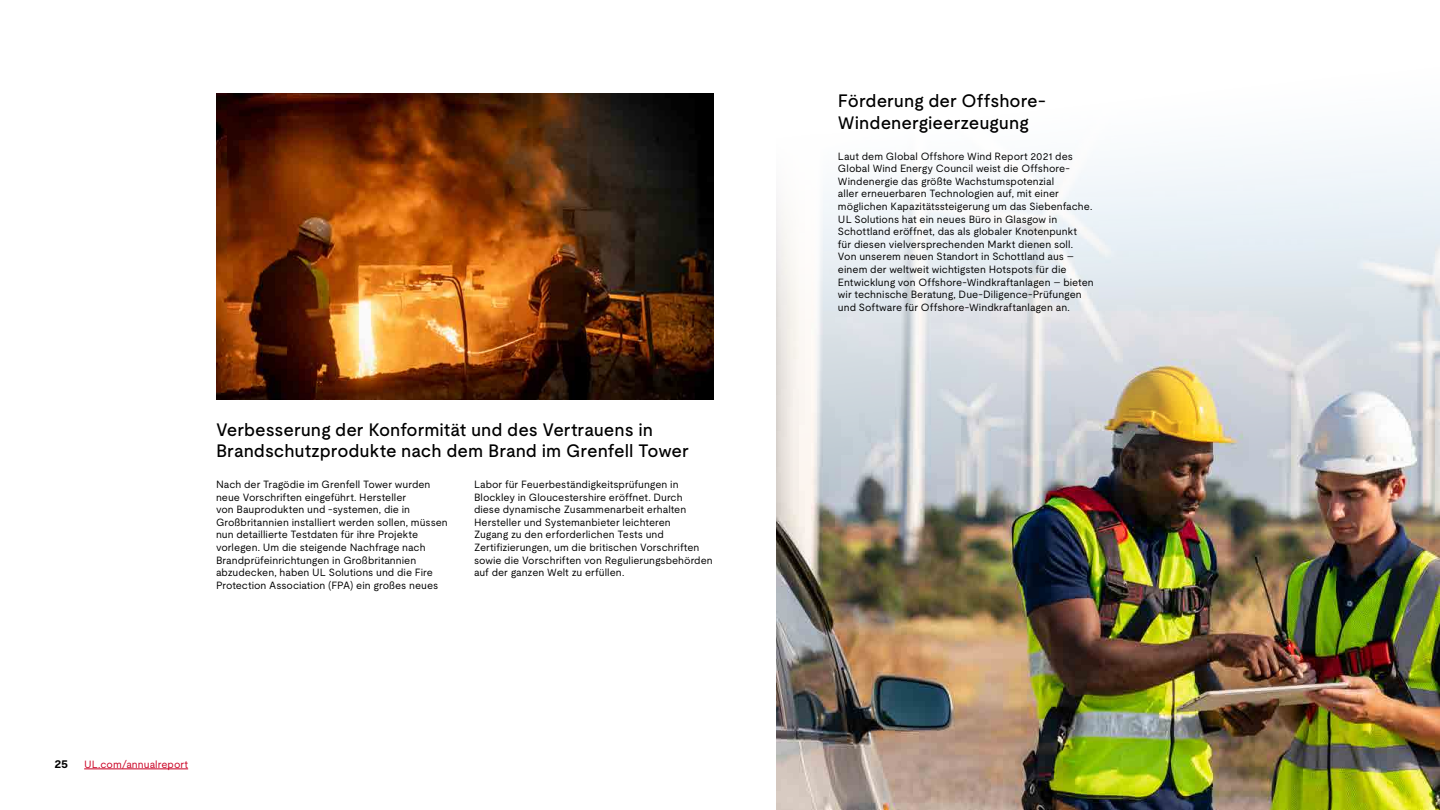
<style>
.page{position:relative;width:1440px;height:810px;background:#fff}
.page>*{position:absolute;margin:0;border:0;box-sizing:border-box;transform-origin:0 0}
.Page_subtitle{font:500 18px/21.6px "UL Moderat";color:#000}
.t1{font:700 12px "UL Moderat";color:#000}
.Page_subtitle-2{font:10.5px/12.6px "UL Moderat";color:#000}
.t2{font:10.5px "UL Moderat";letter-spacing:.005em;color:#ca0123}
</style>
<div class="page">
<img style="left:216px;top:93px;width:498px;height:306px">
<img style="left:776px;top:142px;width:664px;height:668px">
<hr style="left:84px;top:769px;width:104px;height:1px;background:#ca0123">
<p class="Page_subtitle" style="left:216px;top:418px;width:474px">Verbesserung der Konformität und des Vertrauens in<br>Brandschutzprodukte nach dem Brand im Grenfell Tower</p>
<p class="Page_subtitle-2" style="left:216px;top:478px;width:233px">Nach der Tragödie im Grenfell Tower wurden neue Vorschriften eingeführt. Hersteller<br>von Bauprodukten und -systemen, die in Großbritannien installiert werden sollen, müssen nun detaillierte Testdaten für ihre Projekte vorlegen. Um die steigende Nachfrage nach Brandprüfeinrichtungen in Großbritannien abzudecken, haben UL Solutions und die Fire Protection Association (FPA) ein großes neues</p>
<p class="Page_subtitle-2" style="left:474px;top:478px;width:240px">Labor für Feuerbeständigkeitsprüfungen in Blockley in Gloucestershire eröffnet. Durch<br>diese dynamische Zusammenarbeit erhalten Hersteller und Systemanbieter leichteren<br>Zugang zu den erforderlichen Tests und Zertifizierungen, um die britischen Vorschriften sowie die Vorschriften von Regulierungsbehörden auf der ganzen Welt zu erfüllen.</p>
<p class="t1" style="left:54px;top:755px;width:15px">25</p>
<p class="t2" style="left:84px;top:756px;width:105px">UL.com/annualreport</p>
<p class="Page_subtitle" style="left:838px;top:90px;width:209px">Förderung der Offshore-<br>Windenergieerzeugung</p>
<p class="Page_subtitle-2" style="left:838px;top:149px;width:257px">Laut dem Global Offshore Wind Report 2021 des Global Wind Energy Council weist die Offshore-Windenergie das größte Wachstumspotenzial<br>aller erneuerbaren Technologien auf, mit einer möglichen Kapazitätssteigerung um das Siebenfache.<br>UL Solutions hat ein neues Büro in Glasgow in Schottland eröffnet, das als globaler Knotenpunkt<br>für diesen vielversprechenden Markt dienen soll.<br>Von unserem neuen Standort in Schottland aus – einem der weltweit wichtigsten Hotspots für die Entwicklung von Offshore-Windkraftanlagen – bieten wir technische Beratung, Due-Diligence-Prüfungen und Software für Offshore-Windkraftanlagen an.</p>
</div>
